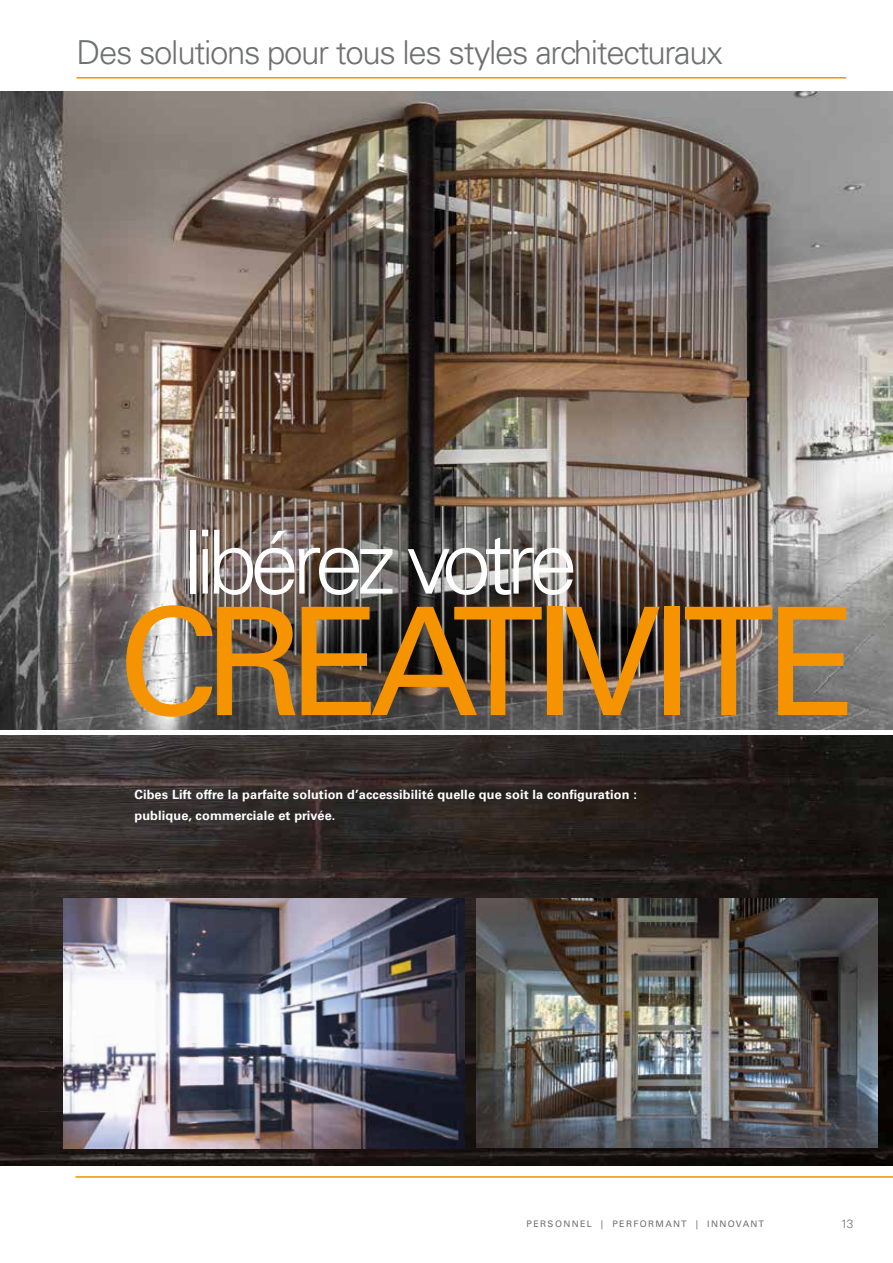
<style>
.page{position:relative;width:893px;height:1263px;background:#fff}
.page>*{position:absolute;margin:0;border:0;box-sizing:border-box;transform-origin:0 0}
.t1{font:150px "Univers LT Std";letter-spacing:-.08em;color:#f59300}
.t2{font:300 88.5px "Univers LT Std";letter-spacing:-.08em;color:#fff}
.t3{font:300 33px "Univers LT Std";letter-spacing:-.04em;color:#6f7070}
.t4{font:700 12.75px/21px "Univers LT Std";letter-spacing:.01em;color:#fff}
.t5{font:300 12px "Univers LT Std";color:#6f7070}
.t6{font:9px "Univers LT Std";letter-spacing:.15em;color:#6f7070}
.s1{font-family:"Univers Com 55 Roman"}
</style>
<div class="page">
<hr style="left:75px;top:1176px;width:818px;height:2px;background:#f59300">
<img style="left:0;top:736px;width:893px;height:429px">
<img style="left:0;top:91px;width:893px;height:638px">
<img style="left:63px;top:899px;width:401px;height:249px">
<img style="left:476px;top:898px;width:401px;height:250px">
<hr style="left:77px;top:77px;width:769px;height:2px;background:#f59300">
<h3 class="t3" style="left:77px;top:33px;width:648px">Des solutions pour tous les styles architecturaux</h3>
<h2 class="t2" style="left:183px;top:509px;width:397px">libérez votre</h2>
<h1 class="t1" style="left:118px;top:573px;width:742px">CREATIVITE</h1>
<p class="t4" style="left:134px;top:784px;width:504px">Cibes Lift offre la parfaite solution d’accessibilité quelle que soit la configuration : publique, commerciale et privée.</p>
<p class="t6" style="left:527px;top:1218px;width:239px">PERSONNEL <span class="s1">|</span> PERFORMANT <span class="s1">|</span> INNOVANT</p>
<p class="t5" style="left:841px;top:1216px;width:14px">13</p>
</div>
